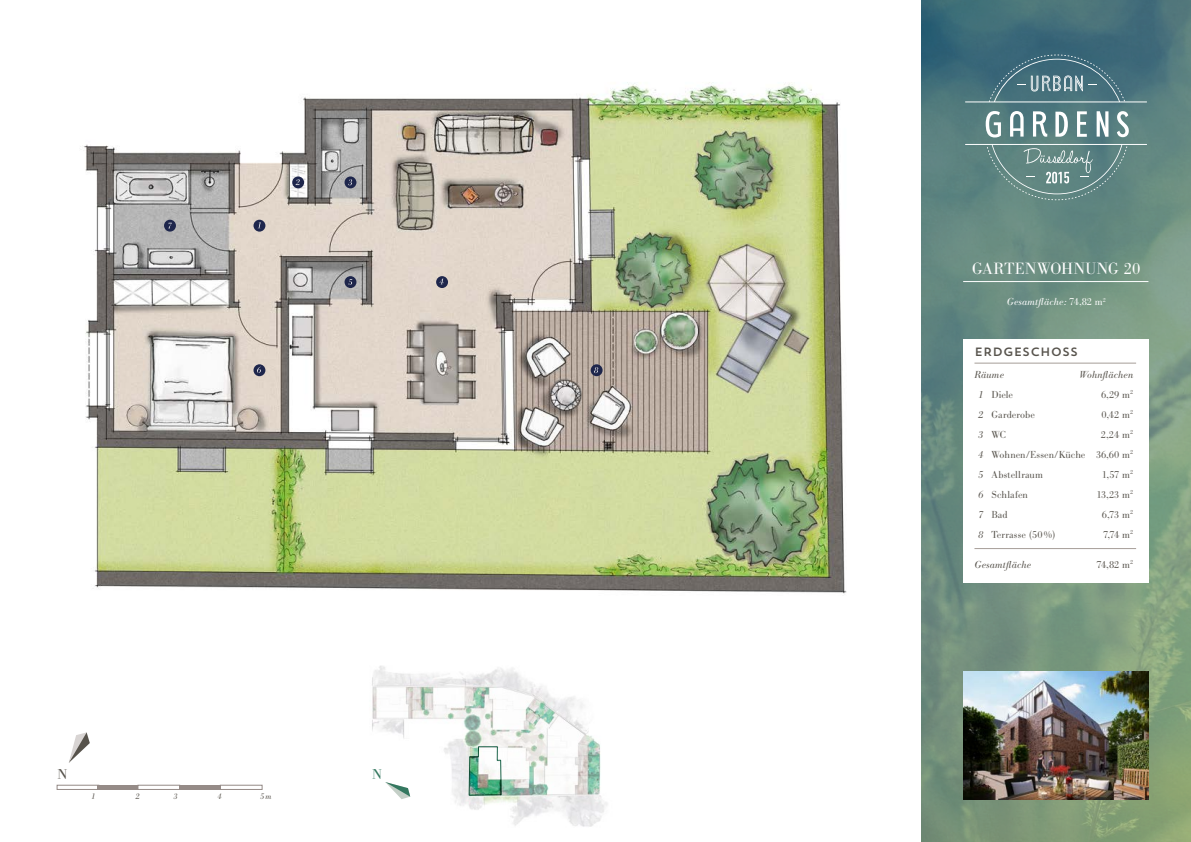
<style>
.page{position:relative;width:1191px;height:842px;background:#fff}
.page>*{position:absolute;margin:0;border:0;box-sizing:border-box;transform-origin:0 0}
.t1{font:300 16px "Bodoni BE";letter-spacing:.02em;color:#fff}
.t2{font:14px "Bodoni BE";color:#57534c}
.t3{font:14px "Bodoni BE";color:#1e694e}
.t4{font:12px "Trend Sans One";color:#57534c}
.t5{font:300 10px/20px "Bodoni BE";color:#57534c;text-align:justify}
.t6{font:italic 300 10px "Bodoni BE";letter-spacing:.02em;color:#57534c}
.t7{font:italic 300 10px "Bodoni BE";letter-spacing:.025em;color:#fff}
.t8{font:italic 300 8px "Bodoni BE";color:#57534c}
.s1{font-style:normal}
.s2{font-style:italic}
</style>
<div class="page">
<svg style="left:921px;top:0;width:270px;height:842px;background:#6c8e7f"></svg>
<svg style="left:965px;top:55px;width:182px;height:145px;background:#63878b"></svg>
<hr style="left:963px;top:281px;width:185px;height:1px;background:#fff">
<img style="left:84px;top:82px;width:763px;height:512px">
<svg style="left:253px;top:220px;width:12px;height:12px"></svg>
<svg style="left:258px;top:222px;width:3px;height:6px"></svg>
<div style="left:292px;top:176px;width:12px;height:12px;background:#1e264c;border-radius:50%"></div>
<svg style="left:296px;top:179px;width:4px;height:6px"></svg>
<svg style="left:69px;top:732px;width:21px;height:31px"></svg>
<div style="left:98px;top:785px;width:40px;height:5px;background:#958b87"></div>
<div style="left:57px;top:785px;width:42px;height:5px;border:1px solid #958b87"></div>
<div style="left:138px;top:785px;width:42px;height:5px;border:1px solid #958b87"></div>
<div style="left:220px;top:785px;width:42px;height:5px;border:1px solid #958b87"></div>
<div style="left:179px;top:785px;width:42px;height:5px;background:#958b87"></div>
<svg style="left:372px;top:666px;width:236px;height:161px"></svg>
<svg style="left:385px;top:782px;width:25px;height:17px"></svg>
<img style="left:468px;top:746px;width:34px;height:50px">
<div style="left:963px;top:339px;width:185px;height:243px;background:#fff"></div>
<hr style="left:974px;top:548px;width:162px;height:1px;background:#a69e98">
<hr style="left:974px;top:363px;width:162px;height:1px;background:#a69e98">
<div style="left:590px;top:364px;width:12px;height:12px;background:#1e264c;border-radius:50%"></div>
<svg style="left:594px;top:367px;width:4px;height:6px"></svg>
<div style="left:164px;top:220px;width:12px;height:12px;background:#1e264c;border-radius:50%"></div>
<svg style="left:168px;top:223px;width:4px;height:6px"></svg>
<div style="left:253px;top:364px;width:12px;height:12px;background:#1e264c;border-radius:50%"></div>
<svg style="left:257px;top:367px;width:4px;height:6px"></svg>
<div style="left:344px;top:276px;width:12px;height:12px;background:#1e264c;border-radius:50%"></div>
<svg style="left:348px;top:279px;width:4px;height:6px"></svg>
<svg style="left:436px;top:276px;width:12px;height:12px"></svg>
<svg style="left:439px;top:278px;width:4px;height:6px"></svg>
<svg style="left:344px;top:176px;width:12px;height:12px"></svg>
<svg style="left:348px;top:179px;width:4px;height:6px"></svg>
<img style="left:963px;top:672px;width:185px;height:127px">
<h2 class="t2" style="left:57px;top:766px;width:11px">N</h2>
<p class="t8" style="left:91px;top:791px;width:6px">1</p>
<p class="t8" style="left:135px;top:791px;width:6px">2</p>
<p class="t8" style="left:173px;top:791px;width:6px">3</p>
<p class="t8" style="left:217px;top:791px;width:6px">4</p>
<p class="t8" style="left:260px;top:791px;width:13px">5m</p>
<h2 class="t3" style="left:372px;top:766px;width:11px">N</h2>
<h1 class="t1" style="left:972px;top:259px;width:170px">GARTENWOHNUNG 20</h1>
<p class="t7" style="left:1006px;top:296px;width:100px">Gesamtfläche: <span class="s1">74,82 m</span><sup>2</sup></p>
<p class="t4" style="left:974px;top:344px;width:105px">ERDGESCHOSS</p>
<p class="t6" style="left:974px;top:368px;width:31px">Räume</p>
<p class="t6" style="left:1079px;top:368px;width:55px">Wohnflächen</p>
<p class="t5" style="left:978px;top:385px;width:37px"><span class="s2">1</span> Diele</p>
<p class="t5" style="left:1101px;top:385px;width:34px">6,29 m<sup>2</sup></p>
<p class="t5" style="left:978px;top:405px;width:58px"><span class="s2">2</span> Garderobe</p>
<p class="t5" style="left:1101px;top:405px;width:33px">0,42 m<sup>2</sup></p>
<p class="t5" style="left:978px;top:425px;width:29px"><span class="s2">3</span> WC</p>
<p class="t5" style="left:978px;top:425px;width:157px;text-indent:123px">2,24 m<sup>2<br></sup><span class="s2">4</span> Wohnen/Essen/Küche 36,60 m<sup>2<br></sup><span class="s2">5</span> Abstellraum</p>
<p class="t5" style="left:1101px;top:465px;width:33px">1,57 m<sup>2</sup></p>
<p class="t5" style="left:978px;top:485px;width:51px"><span class="s2">6</span> Schlafen</p>
<p class="t5" style="left:1096px;top:485px;width:38px">13,23 m<sup>2</sup></p>
<p class="t5" style="left:978px;top:505px;width:31px"><span class="s2">7</span> Bad</p>
<p class="t5" style="left:1102px;top:505px;width:33px">6,73 m<sup>2</sup></p>
<p class="t5" style="left:978px;top:525px;width:79px"><span class="s2">8</span> Terrasse (50%)</p>
<p class="t5" style="left:1103px;top:525px;width:32px">7,74 m<sup>2</sup></p>
<p class="t6" style="left:974px;top:558px;width:58px">Gesamtfläche</p>
<p class="t5" style="left:1096px;top:555px;width:38px">74,82 m<sup>2</sup></p>
</div>
